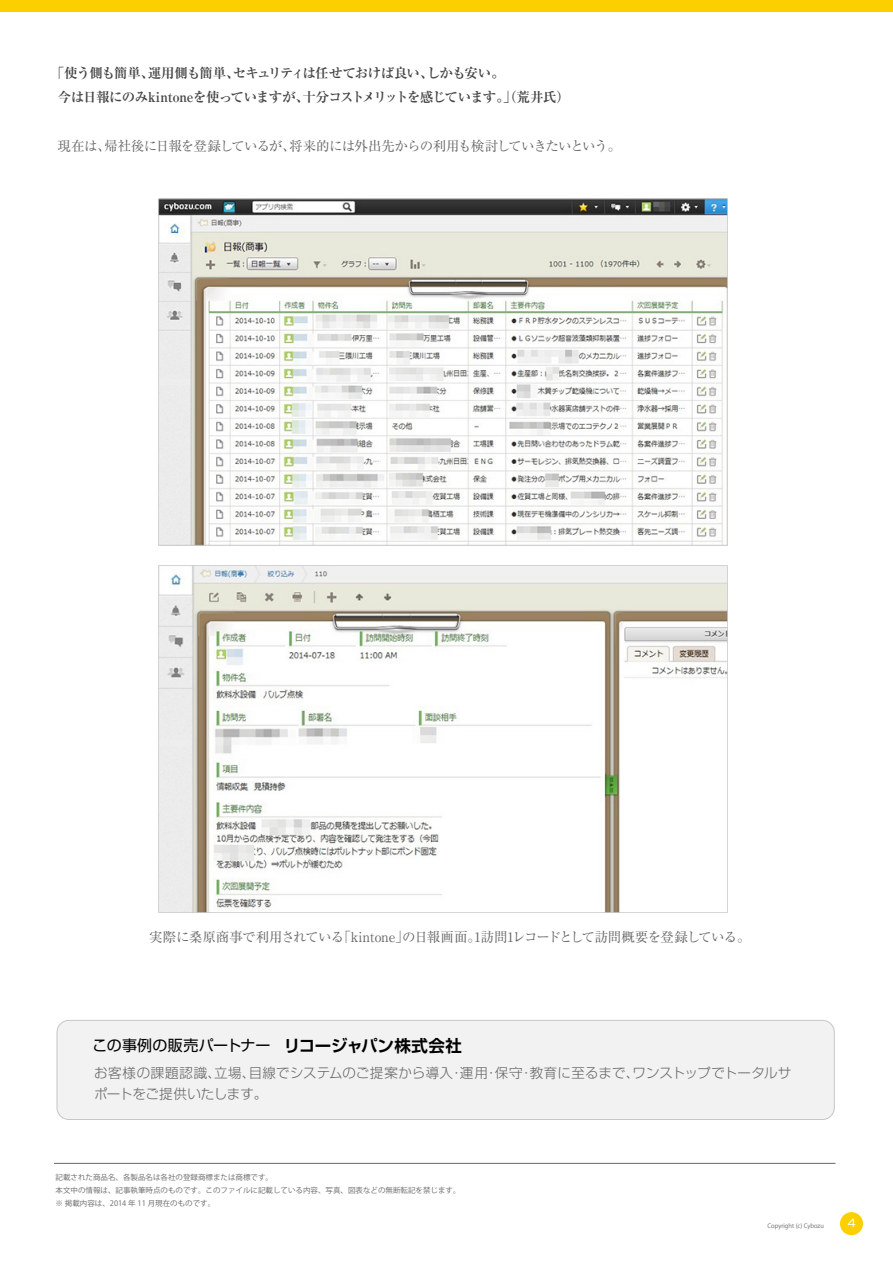
<style>
.page{position:relative;width:893px;height:1263px;background:#fff}
.page>*{position:absolute;margin:0;border:0;box-sizing:border-box;transform-origin:0 0}
.t1{font:15px "Shin Go";letter-spacing:.015em;color:#000}
.t2{font:13.5px "Ryumin";letter-spacing:-.045em;color:#666}
.t3{font:700 13.5px/24.3px "Ryumin";letter-spacing:-.055em;color:#444}
.t4{font:300 13.5px/21px "Shin Go";letter-spacing:.015em;color:#666}
.t5{font:10.5px "Shin Go";color:#fff}
.t6{font:7.5px/13.2px "Koz Go Pr 6 N";color:#666}
.t7{font:6px "Koz Go Pr 6 N";color:#666}
.s1{font-family:"Shin Go De";font-weight:700;font-size:16.5px}
</style>
<div class="page">
<div style="left:0;top:0;width:893px;height:11px;background:#fccf00"></div>
<div style="left:840px;top:1212px;width:23px;height:23px;background:#fccf00;border-radius:50%"></div>
<hr style="left:54px;top:1163px;width:781px;height:1px;background:#666">
<div style="left:57px;top:1020px;width:777px;height:99px;background:#f2f2f2;border-radius:12px"></div>
<div style="left:57px;top:1020px;width:778px;height:100px;border:1px solid #c6c6c6;border-radius:12px"></div>
<img style="left:159px;top:198px;width:568px;height:347px">
<img style="left:159px;top:565px;width:568px;height:347px">
<h2 class="t3" style="left:58px;top:61px;width:514px;text-indent:-7px">「使う側も簡単、運用側も簡単、セキュリティは任せておけば良い、しかも安い。<br>今は日報にのみkintoneを使っていますが、十分コストメリットを感じています。」（荒井氏）</h2>
<h2 class="t2" style="left:58px;top:138px;width:565px">現在は、帰社後に日報を登録しているが、将来的には外出先からの利用も検討していきたいという。</h2>
<h2 class="t2" style="left:149px;top:929px;width:603px">実際に桑原商事で利用されている「kintone」の日報画面。1訪問1レコードとして訪問概要を登録している。</h2>
<h1 class="t1" style="left:93px;top:1035px;width:371px">この事例の販売パートナー <span class="s1">リコージャパン株式会社</span></h1>
<h2 class="t4" style="left:94px;top:1062px;width:699px">お客様の課題認識、立場、目線でシステムのご提案から導入・運用・保守・教育に至るまで、ワンストップでトータルサポートをご提供いたします。</h2>
<p class="t6" style="left:56px;top:1170px;width:406px">記載された商品名、各製品名は各社の登録商標または商標です。<br>本文中の情報は、記事執筆時点のものです。このファイルに記載している内容、写真、図表などの無断転記を禁じます。※ 掲載内容は、2014 年 11 月現在のものです。</p>
<p class="t7" style="left:767px;top:1223px;width:58px">Copyright (c) Cybozu</p>
<h3 class="t5" style="left:848px;top:1216px;width:9px">4</h3>
</div>
